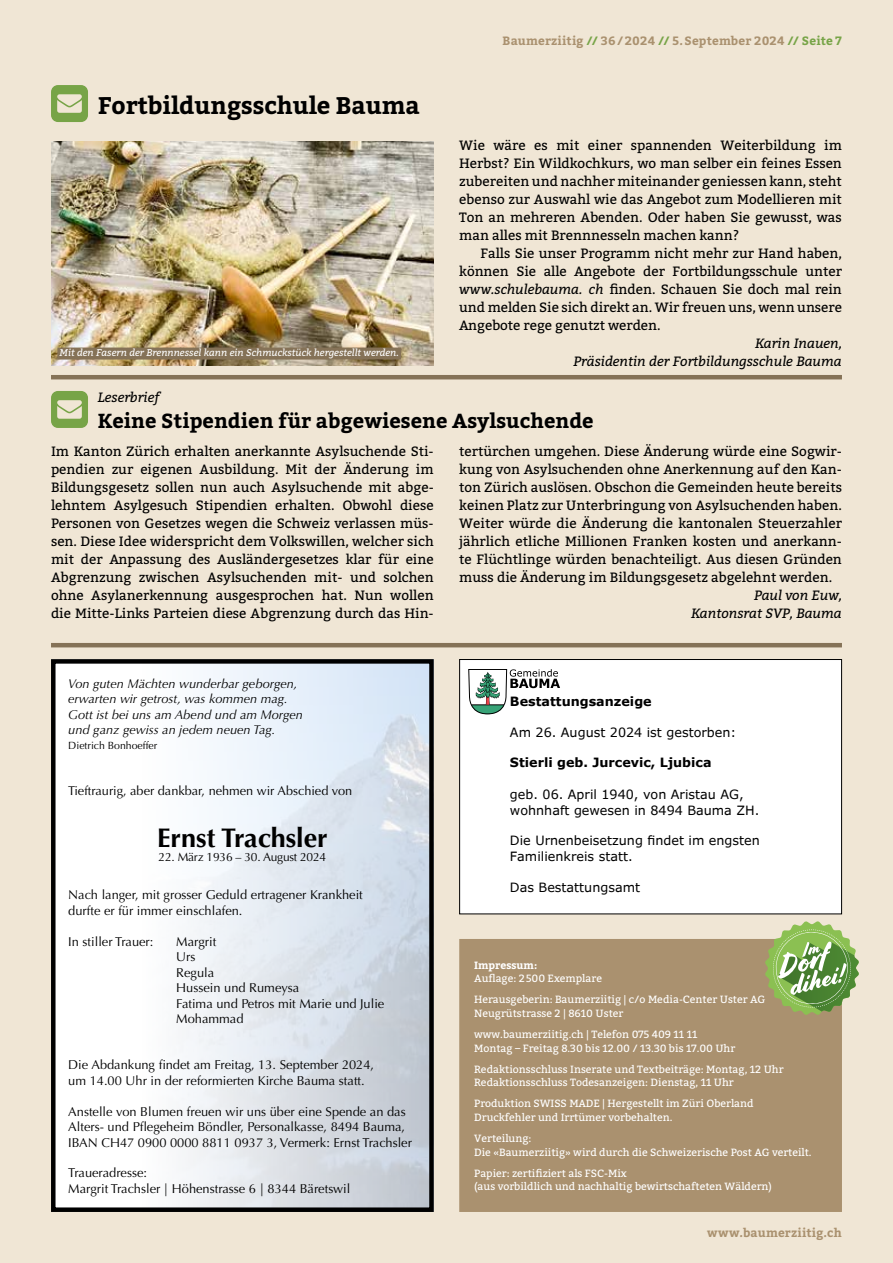
<style>
.page{position:relative;width:893px;height:1263px;background:#f0e6d5}
.page>*{position:absolute;margin:0;border:0;box-sizing:border-box;transform-origin:0 0}
.t1{font:700 27px "Optima";color:#000}
.t2{font:700 24px "Bitter";letter-spacing:-.005em;color:#000}
.t3{font:700 20.25px "Bitter";color:#000}
.t4{font:13.5px/18px "Bitter";color:#000;text-align:justify}
.t5{font:italic 13.5px/18px "Bitter";color:#000;text-align:right}
.t6{font:12.9px/15.5px "Optima";color:#000}
.t7{font:12.75px/15.8px "Verdana Pro";color:#000}
.t8{font:italic 12.75px/15.3px "Optima";color:#000}
.t9{font:700 12.75px "Verdana Pro";color:#000}
.t10{font:12.75px "Optima";color:#000}
.t11{font:700 12px "Bitter";letter-spacing:.015em;color:#aa916f}
.t12{font:12px "Optima";letter-spacing:-.02em;color:#000}
.t13{font:10.5px/21.1px "Bitter";color:#fff}
.t14{font:10.5px "Optima";color:#000}
.t15{font:700 10.5px "Bitter";color:#fff}
.t16{font:italic 9.75px "Bitter";color:#fff}
.s1{color:#77a447}
.s2{font-style:italic}
</style>
<div class="page">
<hr style="left:51px;top:375px;width:791px;height:4px;background:#857257">
<hr style="left:51px;top:643px;width:791px;height:4px;background:#857257">
<svg style="left:51px;top:85px;width:37px;height:37px"></svg>
<img style="left:51px;top:142px;width:383px;height:224px">
<div style="left:57px;top:348px;width:344px;height:12px;background:#857257"></div>
<div style="left:459px;top:939px;width:383px;height:273px;background:#aa916f"></div>
<svg style="left:765px;top:921px;width:94px;height:94px"></svg>
<div style="left:460px;top:659px;width:382px;height:255px;background:#fff"></div>
<div style="left:459px;top:659px;width:383px;height:255px;border:1px solid #000"></div>
<svg style="left:468px;top:669px;width:92px;height:45px"></svg>
<img style="left:56px;top:664px;width:373px;height:543px">
<div style="left:51px;top:659px;width:383px;height:553px;border:4px solid #000"></div>
<svg style="left:51px;top:391px;width:37px;height:37px"></svg>
<h2 class="t2" style="left:98px;top:87px;width:324px">Fortbildungsschule Bauma</h2>
<p class="t16" style="left:60px;top:346px;width:341px">Mit den Fasern der Brennnessel kann ein Schmuckstück hergestellt werden.</p>
<p class="t11" style="left:503px;top:31px;width:341px">Baumerziitig <span class="s1">//</span> 36/2024 <span class="s1">//</span> 5.September 2024 <span class="s1">// Seite 7</span></p>
<p class="t4" style="left:459px;top:135px;width:384px">Wie wäre es mit einer spannenden Weiterbildung im Herbst? Ein Wildkochkurs, wo man selber ein feines Essen zubereiten und nachher miteinander geniessen kann, steht ebenso zur Auswahl wie das Angebot zum Modellieren mit Ton an mehreren Abenden. Oder haben Sie gewusst, was man alles mit Brennnesseln machen kann?</p>
<p class="t4" style="left:459px;top:243px;width:384px;text-indent:21px">Falls Sie unser Programm nicht mehr zur Hand haben, können Sie alle Angebote der Fortbildungsschule unter <span class="s2">www.schulebauma. ch</span> finden. Schauen Sie doch mal rein und melden Sie sich direkt an. Wir freuen uns, wenn unsere Angebote rege genutzt werden.</p>
<p class="t5" style="left:573px;top:334px;width:270px">Karin Inauen,<br>Präsidentin der Fortbildungsschule Bauma</p>
<p class="t5" style="left:98px;top:388px;width:63px">Leserbrief</p>
<h3 class="t3" style="left:98px;top:405px;width:497px">Keine Stipendien für abgewiesene Asylsuchende</h3>
<p class="t4" style="left:51px;top:441px;width:384px">Im Kanton Zürich erhalten anerkannte Asylsuchende Sti&shy;pendien zur eigenen Ausbildung. Mit der Änderung im Bildungsgesetz sollen nun auch Asylsuchende mit abge&shy;lehntem Asylgesuch Stipendien erhalten. Obwohl diese Personen von Gesetzes wegen die Schweiz verlassen müs&shy;sen. Diese Idee widerspricht dem Volkswillen, welcher sich mit der Anpassung des Ausländergesetzes klar für eine Abgrenzung zwischen Asylsuchenden mit- und solchen ohne Asylanerkennung ausgesprochen hat. Nun wollen die Mitte-Links Parteien diese Abgrenzung durch das Hin-</p>
<p class="t4" style="left:459px;top:441px;width:384px">tertürchen umgehen. Diese Änderung würde eine Sogwir&shy;kung von Asylsuchenden ohne Anerkennung auf den Kan&shy;ton Zürich auslösen. Obschon die Gemeinden heute bereits keinen Platz zur Unterbringung von Asylsuchenden haben.<br>Weiter würde die Änderung die kantonalen Steuerzahler jährlich etliche Millionen Franken kosten und anerkann&shy;te Flüchtlinge würden benachteiligt. Aus diesen Gründen muss die Änderung im Bildungsgesetz abgelehnt werden.</p>
<p class="t5" style="left:691px;top:585px;width:152px">Paul von Euw,<br>Kantonsrat SVP, Bauma</p>
<p class="t8" style="left:68px;top:676px;width:236px">Von guten Mächten wunderbar geborgen, erwarten wir getrost, was kommen mag.<br>Gott ist bei uns am Abend und am Morgen und ganz gewiss an jedem neuen Tag.</p>
<p class="t14" style="left:68px;top:739px;width:91px">Dietrich Bonhoeffer</p>
<p class="t10" style="left:68px;top:783px;width:286px">Tieftraurig, aber dankbar, nehmen wir Abschied von</p>
<h1 class="t1" style="left:157px;top:822px;width:172px">Ernst Trachsler</h1>
<p class="t12" style="left:159px;top:850px;width:169px">22. März 1936 – 30. August 2024</p>
<p class="t6" style="left:68px;top:887px;width:296px">Nach langer, mit grosser Geduld ertragener Krankheit durfte er für immer einschlafen.</p>
<p class="t6" style="left:68px;top:934px;width:87px">In stiller Trauer:</p>
<p class="t6" style="left:176px;top:934px;width:210px">Margrit<br>Urs<br>Regula<br>Hussein und Rumeysa<br>Fatima und Petros mit Marie und Julie<br>Mohammad</p>
<p class="t6" style="left:68px;top:1057px;width:307px">Die Abdankung findet am Freitag, 13. September 2024, um 14.00 Uhr in der reformierten Kirche Bauma statt.</p>
<p class="t6" style="left:68px;top:1104px;width:345px">Anstelle von Blumen freuen wir uns über eine Spende an das<br>Alters- und Pflegeheim Böndler, Personalkasse, 8494 Bauma,<br>IBAN CH47 0900 0000 8811 0937 3, Vermerk: Ernst Trachsler</p>
<p class="t6" style="left:68px;top:1165px;width:284px">Traueradresse:<br>Margrit Trachsler | Höhenstrasse 6 | 8344 Bäretswil</p>
<p class="t9" style="left:510px;top:693px;width:143px">Bestattungsanzeige</p>
<p class="t7" style="left:510px;top:724px;width:228px">Am 26. August 2024 ist gestorben:</p>
<p class="t9" style="left:510px;top:754px;width:203px">Stierli geb. Jurcevic, Ljubica</p>
<p class="t7" style="left:510px;top:786px;width:251px">geb. 06. April 1940, von Aristau AG, wohnhaft gewesen in 8494 Bauma ZH.</p>
<p class="t7" style="left:510px;top:833px;width:251px">Die Urnenbeisetzung findet im engsten<br>Familienkreis statt.</p>
<p class="t7" style="left:510px;top:879px;width:132px">Das Bestattungsamt</p>
<p class="t15" style="left:474px;top:957px;width:65px">Impressum:</p>
<p class="t13" style="left:474px;top:968px;width:293px">Auflage: 2500 Exemplare<br>Herausgeberin: Baumerziitig | c/o Media-Center Uster AG</p>
<p class="t13" style="left:474px;top:1002px;width:225px">Neugrütstrasse 2 | 8610 Uster www.baumerziitig.ch | Telefon 075 409 11 11</p>
<p class="t13" style="left:474px;top:1037px;width:311px">Montag – Freitag 8.30 bis 12.00 / 13.30 bis 17.00 Uhr<br>Redaktionsschluss Inserate und Textbeiträge: Montag, 12 Uhr</p>
<p class="t13" style="left:474px;top:1072px;width:281px">Redaktionsschluss Todesanzeigen: Dienstag, 11 Uhr<br>Produktion SWISS MADE | Hergestellt im Züri Oberland</p>
<p class="t13" style="left:474px;top:1106px;width:200px">Druckfehler und Irrtümer vorbehalten.<br>Verteilung:</p>
<p class="t13" style="left:474px;top:1141px;width:339px">Die «Baumerziitig» wird durch die Schweizerische Post AG verteilt.<br>Papier: zertifiziert als FSC-Mix</p>
<p class="t13" style="left:474px;top:1176px;width:299px">(aus vorbildlich und nachhaltig bewirtschafteten Wäldern)</p>
<p class="t11" style="left:707px;top:1224px;width:136px">www.baumerziitig.ch</p>
</div>
